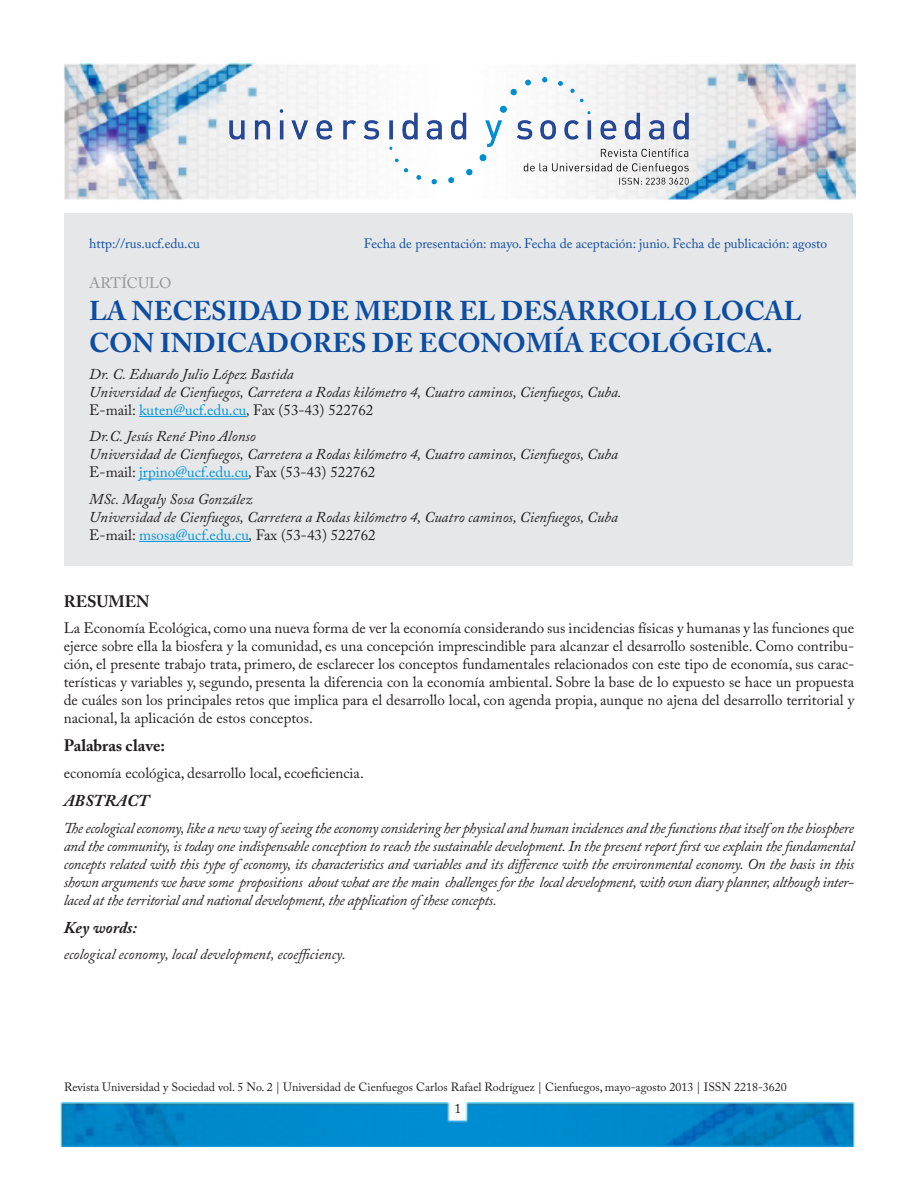
<style>
.page{position:relative;width:918px;height:1188px;background:#fff}
.page>*{position:absolute;margin:0;border:0;box-sizing:border-box;transform-origin:0 0}
.titulo{font:700 27px/32.4px "Adobe Caslon Pro";color:#0d4da1}
.subtítulos{font:700 16.5px "Adobe Caslon Pro";color:#231f20}
.subtítulos_italica{font:italic 700 16.5px "Adobe Caslon Pro";color:#231f20}
.texto{font:15px/18px "Adobe Caslon Pro";color:#231f20;text-align:justify}
.texto_italica{font:italic 15px/18px "Adobe Caslon Pro";letter-spacing:-.015em;color:#231f20;text-align:justify}
.nombre_de_autor{font:italic 15px "Adobe Caslon Pro";color:#231f20}
.t1{font:15px "Adobe Caslon Pro";color:#939598}
.t2{font:13.5px "Adobe Caslon Pro";color:#0d4da1}
.t3{font:13.5px "Adobe Caslon Pro";color:#231f20}
.t4{font:12px "Adobe Caslon Pro";color:#231f20}
.s1{color:#0095d9}
.s2{font-style:italic}
</style>
<div class="page">
<img style="left:61px;top:1103px;width:793px;height:43px">
<img style="left:64px;top:64px;width:792px;height:136px">
<img style="left:230px;top:78px;width:458px;height:106px">
<div style="left:64px;top:213px;width:789px;height:352px;background:#e6e7e9"></div>
<hr style="left:139px;top:416px;width:108px;height:1px;background:#0095d9">
<hr style="left:139px;top:479px;width:110px;height:1px;background:#0095d9">
<hr style="left:139px;top:541px;width:110px;height:1px;background:#0095d9">
<p class="t2" style="left:89px;top:235px;width:112px">http://rus.ucf.edu.cu</p>
<p class="t1" style="left:89px;top:274px;width:84px">ARTÍCULO</p>
<p class="titulo" style="left:89px;top:295px;width:714px">LA NECESIDAD DE MEDIR EL DESARROLLO LOCAL<br>CON INDICADORES DE ECONOMÍA ECOLÓGICA.</p>
<p class="nombre_de_autor" style="left:89px;top:365px;width:206px">Dr. C. Eduardo Julio López Bastida</p>
<p class="nombre_de_autor" style="left:89px;top:383px;width:534px">Universidad de Cienfuegos, Carretera a Rodas kilómetro 4, Cuatro caminos, Cienfuegos, Cuba.</p>
<p class="texto" style="left:89px;top:401px;width:286px">E-mail: <span class="s1">kuten@ucf.edu.cu</span><span class="s2">,</span> Fax (53-43) 522762</p>
<p class="nombre_de_autor" style="left:89px;top:427px;width:168px">Dr.C. Jesús René Pino Alonso</p>
<p class="nombre_de_autor" style="left:89px;top:445px;width:530px">Universidad de Cienfuegos, Carretera a Rodas kilómetro 4, Cuatro caminos, Cienfuegos, Cuba</p>
<p class="texto" style="left:89px;top:463px;width:288px">E-mail: <span class="s1">jrpino@ucf.edu.cu</span><span class="s2">,</span> Fax (53-43) 522762</p>
<p class="nombre_de_autor" style="left:89px;top:490px;width:165px">MSc. Magaly Sosa González</p>
<p class="nombre_de_autor" style="left:89px;top:508px;width:530px">Universidad de Cienfuegos, Carretera a Rodas kilómetro 4, Cuatro caminos, Cienfuegos, Cuba</p>
<p class="texto" style="left:89px;top:526px;width:288px">E-mail: <span class="s1">msosa@ucf.edu.cu</span><span class="s2">,</span> Fax (53-43) 522762</p>
<p class="t2" style="left:364px;top:236px;width:465px">Fecha de presentación: mayo. Fecha de aceptación: junio. Fecha de publicación: agosto</p>
<p class="subtítulos" style="left:64px;top:591px;width:87px">RESUMEN</p>
<p class="texto" style="left:64px;top:619px;width:792px">La Economía Ecológica, como una nueva forma de ver la economía considerando sus incidencias físicas y humanas y las funciones que ejerce sobre ella la biosfera y la comunidad, es una concepción imprescindible para alcanzar el desarrollo sostenible. Como contribu&shy;ción, el presente trabajo trata, primero, de esclarecer los conceptos fundamentales relacionados con este tipo de economía, sus carac&shy;terísticas y variables y, segundo, presenta la diferencia con la economía ambiental. Sobre la base de lo expuesto se hace un propuesta de cuáles son los principales retos que implica para el desarrollo local, con agenda propia, aunque no ajena del desarrollo territorial y nacional, la aplicación de estos conceptos.</p>
<p class="subtítulos" style="left:64px;top:736px;width:103px">Palabras clave:</p>
<p class="texto" style="left:64px;top:764px;width:302px">economía ecológica, desarrollo local, ecoeficiencia.</p>
<p class="subtítulos_italica" style="left:64px;top:791px;width:87px">ABSTRACT</p>
<p class="texto_italica" style="left:64px;top:818px;width:792px">The ecological economy, like a new way of seeing the economy considering her physical and human incidences and the functions that itself on the biosphere and the community, is today one indispensable conception to reach the sustainable development. In the present report first we explain the fundamental concepts related with this type of economy, its characteristics and variables and its difference with the environmental economy. On the basis in this shown arguments we have some propositions about what are the main challenges for the local development, with own diary planner, although inter&shy;laced at the territorial and national development, the application of these concepts.</p>
<p class="subtítulos_italica" style="left:64px;top:918px;width:75px">Key words:</p>
<p class="texto_italica" style="left:64px;top:945px;width:284px">ecological economy, local development, ecoefficiency.</p>
<p class="t4" style="left:64px;top:1079px;width:724px">Revista Universidad y Sociedad vol. 5 No. 2 | Universidad de Cienfuegos Carlos Rafael Rodríguez | Cienfuegos, mayo-agosto 2013 | ISSN 2218-3620</p>
<p class="t3" style="left:455px;top:1100px;width:8px">1</p>
</div>
